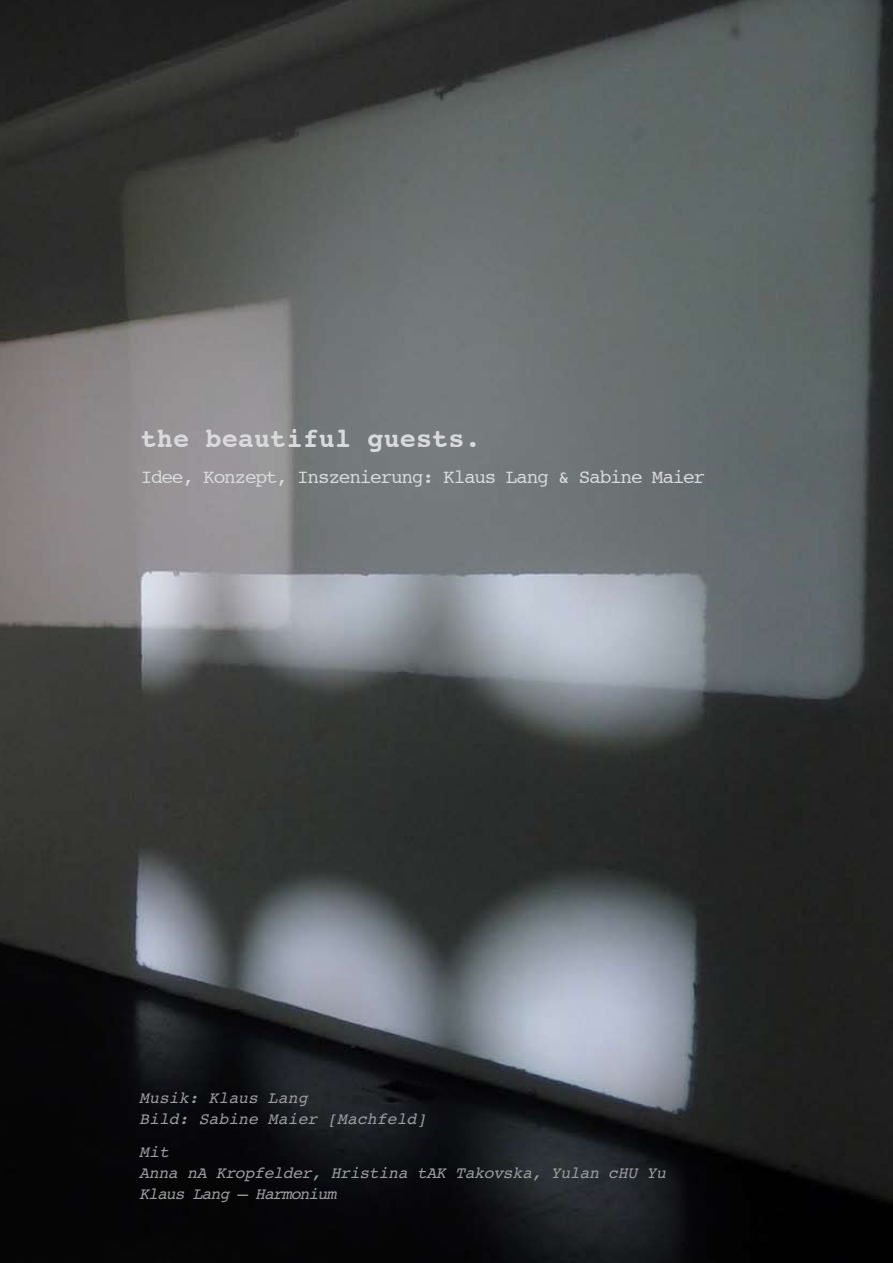
<style>
.page{position:relative;width:893px;height:1263px;background:#fff}
.page>*{position:absolute;margin:0;border:0;box-sizing:border-box;transform-origin:0 0}
.t1{font:700 27px "Courier";color:#d9dadb}
.t2{font:19.5px "Courier";letter-spacing:-.065em;color:#d9dadb}
.t3{font:italic 16.5px/21px "Courier";letter-spacing:-.02em;color:#9c9d9f}
.t4{font:italic 16.5px/21px "Courier";color:#9c9d9f}
</style>
<div class="page">
<img style="left:0;top:0;width:893px;height:1263px">
<h1 class="t1" style="left:141px;top:417px;width:342px">the beautiful guests.</h1>
<p class="t2" style="left:141px;top:462px;width:566px">Idee, Konzept, Inszenierung: Klaus Lang &amp; Sabine Maier</p>
<p class="t4" style="left:139px;top:1087px;width:289px">Musik: Klaus Lang<br>Bild: Sabine Maier [Machfeld]</p>
<p class="t3" style="left:139px;top:1141px;width:528px">Mit<br>Anna nA Kropfelder, Hristina tAK Takovska, Yulan cHU Yu<br>Klaus Lang – Harmonium</p>
</div>
